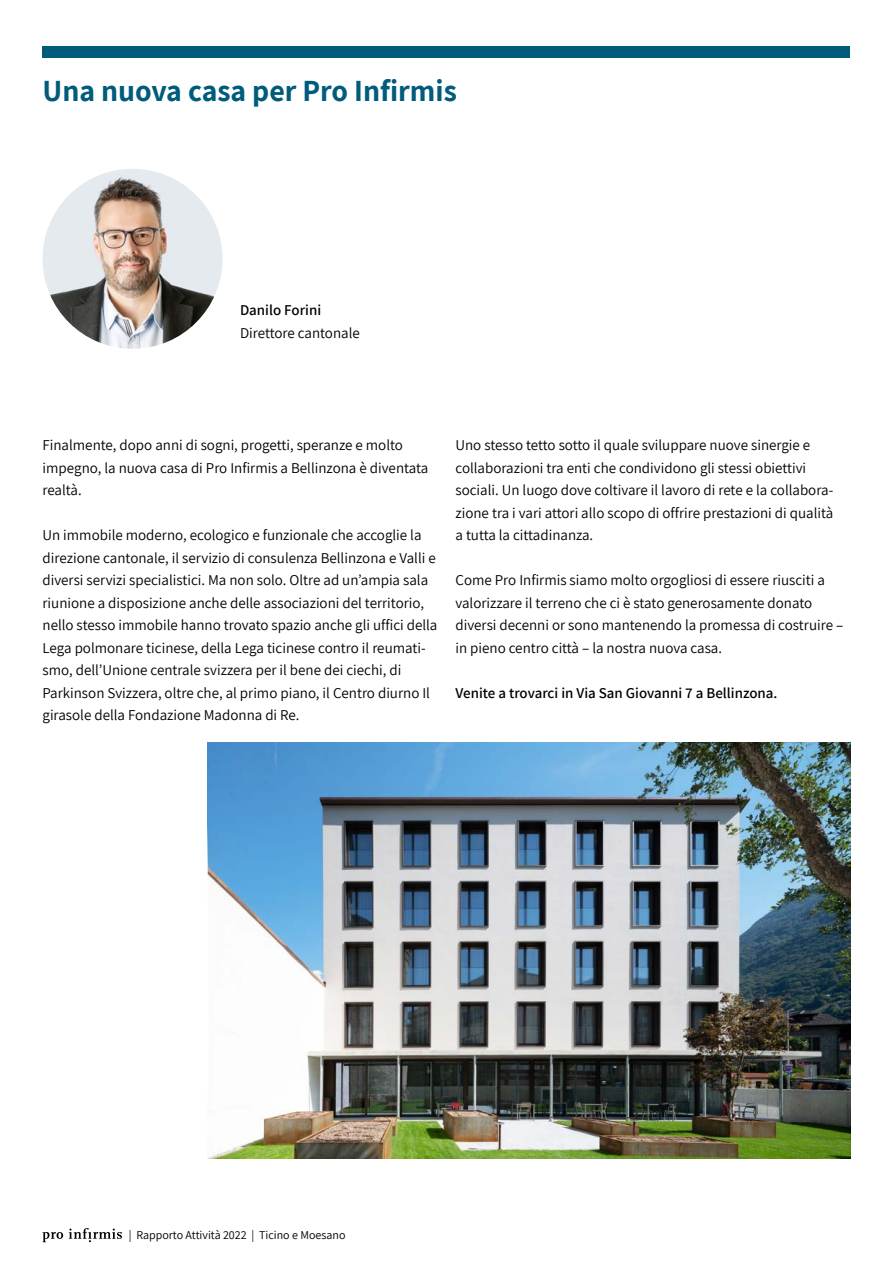
<style>
.page{position:relative;width:893px;height:1263px;background:#fff}
.page>*{position:absolute;margin:0;border:0;box-sizing:border-box;transform-origin:0 0}
.t1{font:700 30px "Assistant";color:#015c7c}
.t2{font:15px/22.5px "Assistant";color:#000}
.t3{font:600 15px "Assistant";color:#000}
.t4{font:12px "Assistant";color:#000}
</style>
<div class="page">
<svg style="left:42px;top:1232px;width:21px;height:10px"></svg>
<svg style="left:69px;top:1228px;width:53px;height:14px"></svg>
<div style="left:43px;top:47px;width:807px;height:11px;background:#015c7c"></div>
<img style="left:43px;top:169px;width:180px;height:180px">
<img style="left:208px;top:742px;width:642px;height:417px">
<h2 class="t1" style="left:43px;top:71px;width:416px">Una nuova casa per Pro Infirmis</h2>
<p class="t3" style="left:240px;top:300px;width:83px">Danilo Forini</p>
<p class="t2" style="left:240px;top:321px;width:121px">Direttore cantonale</p>
<p class="t2" style="left:43px;top:433px;width:387px">Finalmente, dopo anni di sogni, progetti, speranze e molto impegno, la nuova casa di Pro Infirmis a Bellinzona è diventata realtà.</p>
<p class="t2" style="left:43px;top:523px;width:396px">Un immobile moderno, ecologico e funzionale che accoglie la direzione cantonale, il servizio di consulenza Bellinzona e Valli e diversi servizi specialistici. Ma non solo. Oltre ad un’ampia sala riunione a disposizione anche delle associazioni del territorio, nello stesso immobile hanno trovato spazio anche gli uffici della Lega polmonare ticinese, della Lega ticinese contro il reumati&shy;smo, dell’Unione centrale svizzera per il bene dei ciechi, di Parkinson Svizzera, oltre che, al primo piano, il Centro diurno Il girasole della Fondazione Madonna di Re.</p>
<p class="t2" style="left:455px;top:433px;width:379px">Uno stesso tetto sotto il quale sviluppare nuove sinergie e collaborazioni tra enti che condividono gli stessi obiettivi sociali. Un luogo dove coltivare il lavoro di rete e la collabora&shy;zione tra i vari attori allo scopo di offrire prestazioni di qualità a tutta la cittadinanza.</p>
<p class="t2" style="left:455px;top:568px;width:389px">Come Pro Infirmis siamo molto orgogliosi di essere riusciti a valorizzare il terreno che ci è stato generosamente donato diversi decenni or sono mantenendo la promessa di costruire – in pieno centro città – la nostra nuova casa.</p>
<p class="t3" style="left:455px;top:682px;width:324px">Venite a trovarci in Via San Giovanni 7 a Bellinzona.</p>
<p class="t4" style="left:129px;top:1226px;width:218px">| Rapporto Attività 2022 | Ticino e Moesano</p>
</div>
